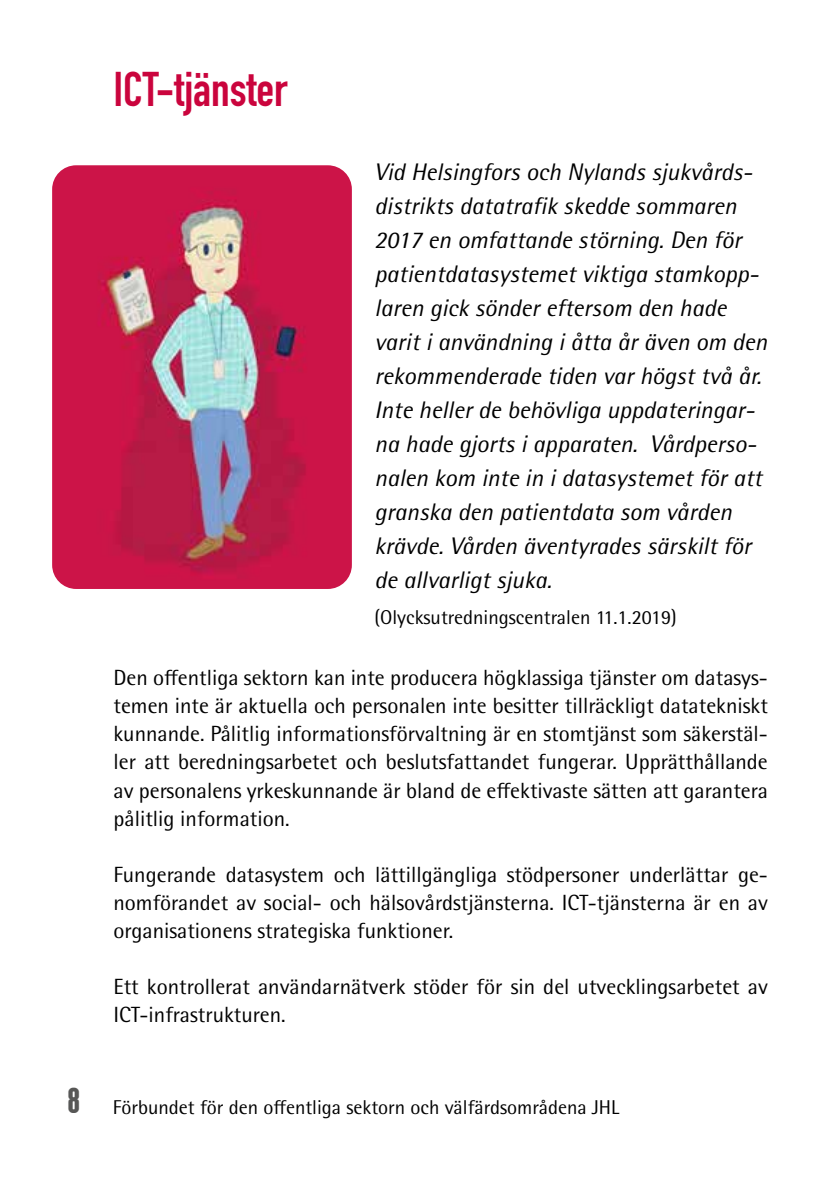
<style>
.page{position:relative;width:840px;height:1191px;background:#fff}
.page>*{position:absolute;margin:0;border:0;box-sizing:border-box;transform-origin:0 0}
.t1{font:48px "DIN Engschrift Std";color:#ca043d}
.t2{font:italic 24px/34px "Rotis Semi Sans Std";color:#000}
.t3{font:22px/28px "Rotis Semi Sans Std";color:#000;text-align:justify}
.t4{font:20px "Rotis Semi Sans Std";color:#000}
.s1{font-family:"Franchise";font-weight:700;font-size:36px;color:#575756}
</style>
<div class="page">
<img style="left:52px;top:165px;width:299px;height:424px">
<h1 class="t1" style="left:113px;top:61px;width:175px">ICT-tjänster</h1>
<p class="t2" style="left:374px;top:154px;width:394px">Vid Helsingfors och Nylands sjukvårds&shy;distrikts datatrafik skedde sommaren 2017 en omfattande störning. Den för patientdatasystemet viktiga stamkopp&shy;laren gick sönder eftersom den hade varit i användning i åtta år även om den rekommenderade tiden var högst två år.<br>Inte heller de behövliga uppdateringar&shy;na hade gjorts i apparaten. Vårdperso&shy;nalen kom inte in i datasystemet för att granska den patientdata som vården krävde. Vården äventyrades särskilt för de allvarligt sjuka.</p>
<p class="t4" style="left:374px;top:605px;width:303px">(Olycksutredningscentralen 11.1.2019)</p>
<p class="t3" style="left:113px;top:664px;width:655px">Den offentliga sektorn kan inte producera högklassiga tjänster om datasys&shy;temen inte är aktuella och personalen inte besitter tillräckligt datatekniskt kunnande. Pålitlig informationsförvaltning är en stomtjänst som säkerstäl&shy;ler att beredningsarbetet och beslutsfattandet fungerar. Upprätthållande av personalens yrkeskunnande är bland de effektivaste sätten att garantera pålitlig information.</p>
<p class="t3" style="left:113px;top:860px;width:655px">Fungerande datasystem och lättillgängliga stödpersoner underlättar ge&shy;nomförandet av social- och hälsovårdstjänsterna. ICT-tjänsterna är en av organisationens strategiska funktioner.</p>
<p class="t3" style="left:113px;top:972px;width:655px">Ett kontrollerat användarnätverk stöder för sin del utvecklingsarbetet av<br>ICT-infrastrukturen.</p>
<p class="t4" style="left:67px;top:1095px;width:553px"><span class="s1">8</span> Förbundet för den offentliga sektorn och välfärdsområdena JHL</p>
</div>
